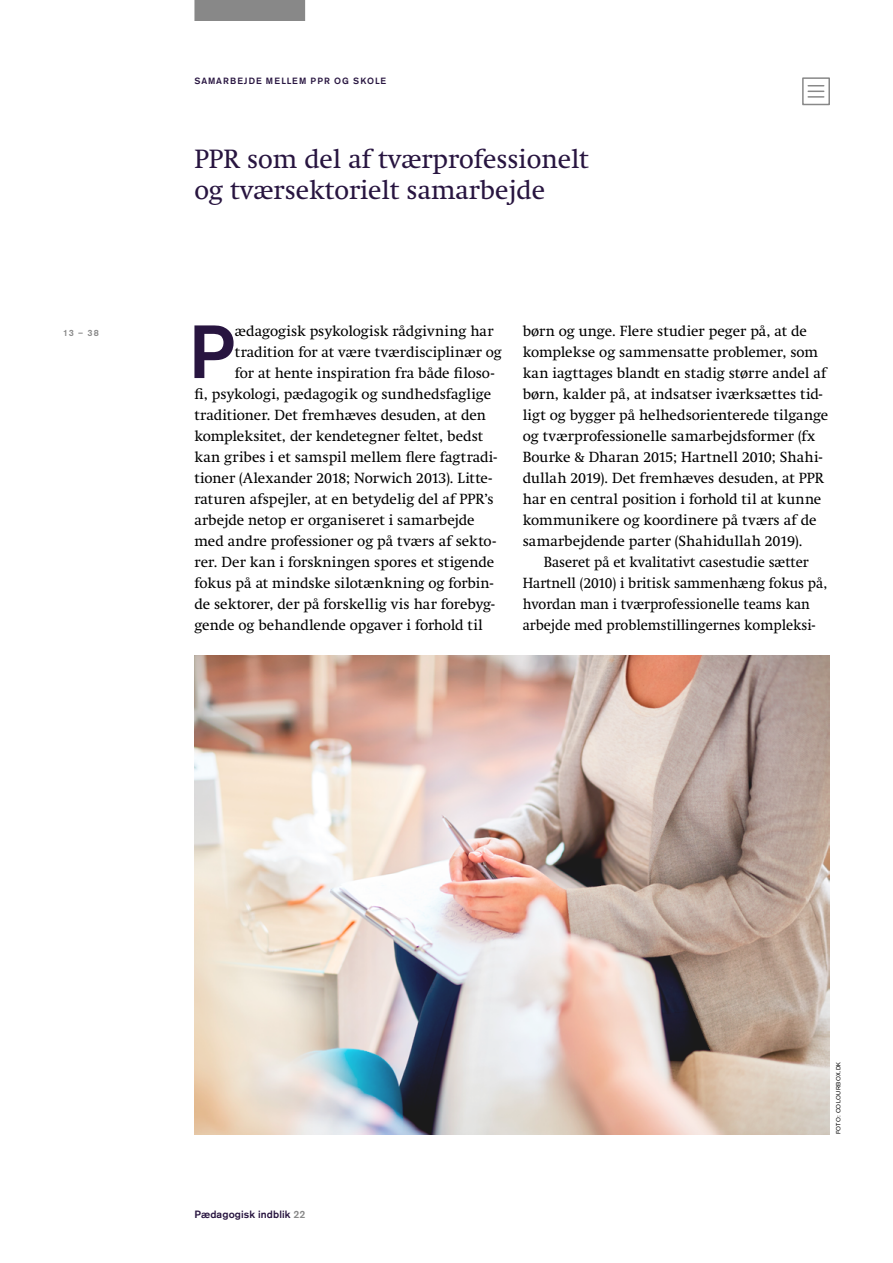
<style>
.page{position:relative;width:893px;height:1263px;background:#fff}
.page>*{position:absolute;margin:0;border:0;box-sizing:border-box;transform-origin:0 0}
.t1{font:500 74.55px "Akzidenz Grotesk BE";color:#281540}
.t2{font:27px/31.5px "Swift Neue LT Pro";color:#281540}
.t3{font:15px/21px "Swift Neue LT Pro";color:#000}
.t4{font:15px/21px "Swift Neue LT Pro";color:#000;scale:.96 1}
.t5{font:500 10.5px "Akzidenz Grotesk BE";letter-spacing:.01em;color:#281540}
.t6{font:500 9px "Akzidenz Grotesk BE";letter-spacing:.1em;color:#281540}
.t7{font:500 9px "Akzidenz Grotesk BE";color:#888}
.t8{font:6px "Akzidenz Grotesk BE";letter-spacing:.07em;color:#000}
.s1{color:#888}
</style>
<div class="page">
<div style="left:194px;top:0;width:111px;height:21px;background:#888"></div>
<div style="left:802px;top:77px;width:28px;height:28px;border:2px solid #888"></div>
<svg style="left:808px;top:85px;width:16px;height:13px"></svg>
<img style="left:194px;top:656px;width:636px;height:478px">
<p class="t7" style="left:63px;top:327px;width:37px">13 – 38</p>
<p class="t6" style="left:194px;top:75px;width:193px">SAMARBEJDE MELLEM PPR OG SKOLE</p>
<h2 class="t2" style="left:194px;top:142px;width:396px">PPR som del af tværprofessionelt og tværsektorielt samarbejde</h2>
<h1 class="t1" style="left:188px;top:306px;width:48px">P</h1>
<p class="t3" style="left:235px;top:320px;width:260px">ædagogisk psykologisk rådgivning har</p>
<p class="t3" style="left:235px;top:341px;width:268px">tradition for at være tværdisciplinær og</p>
<p class="t3" style="left:235px;top:362px;width:261px">for at hente inspiration fra både filoso-</p>
<p class="t3" style="left:194px;top:383px;width:298px">fi, psykologi, pædagogik og sundhedsfaglige</p>
<p class="t3" style="left:194px;top:404px;width:293px">traditioner. Det fremhæves desuden, at den</p>
<p class="t3" style="left:194px;top:425px;width:290px">kompleksitet, der kendetegner feltet, bedst</p>
<p class="t3" style="left:194px;top:446px;width:304px">kan gribes i et samspil mellem flere fagtradi-</p>
<p class="t3" style="left:194px;top:467px;width:299px">tioner (Alexander 2018; Norwich 2013). Litte-</p>
<p class="t3" style="left:194px;top:488px;width:301px">raturen afspejler, at en betydelig del af PPR’s</p>
<p class="t3" style="left:194px;top:509px;width:282px">arbejde netop er organiseret i samarbejde</p>
<p class="t3" style="left:194px;top:530px;width:303px">med andre professioner og på tværs af sekto-</p>
<p class="t3" style="left:194px;top:551px;width:301px">rer. Der kan i forskningen spores et stigende</p>
<p class="t3" style="left:194px;top:572px;width:300px">fokus på at mindske silotænkning og forbin-</p>
<p class="t3" style="left:194px;top:593px;width:302px">de sektorer, der på forskellig vis har forebyg-</p>
<p class="t3" style="left:194px;top:614px;width:290px">gende og behandlende opgaver i forhold til</p>
<p class="t3" style="left:523px;top:320px;width:307px">børn og unge. Flere studier peger på, at de komplekse og sammensatte problemer, som kan iagttages blandt en stadig større andel af børn, kalder på, at indsatser iværksættes tid&shy;ligt og bygger på helhedsorienterede tilgange og tværprofessionelle samarbejdsformer (fx Bourke &amp; Dharan 2015; Hartnell 2010; Shahi&shy;dullah 2019). Det fremhæves desuden, at PPR har en central position i forhold til at kunne kommunikere og koordinere på tværs af de samarbejdende parter (Shahidullah 2019).</p>
<p class="t4" style="left:523px;top:551px;width:319px;text-indent:21px">Baseret på et kvalitativt casestudie sætter Hartnell (2010) i britisk sammenhæng fokus på, hvordan man i tværprofessionelle teams kan arbejde med problemstillingernes kompleksi-</p>
<p class="t5" style="left:194px;top:1208px;width:113px">Pædagogisk indblik <span class="s1">22</span></p>
<p class="t8" style="left:835px;top:1134px;width:74px;rotate:-90deg">FOTO: COLOURBOX.DK</p>
</div>
